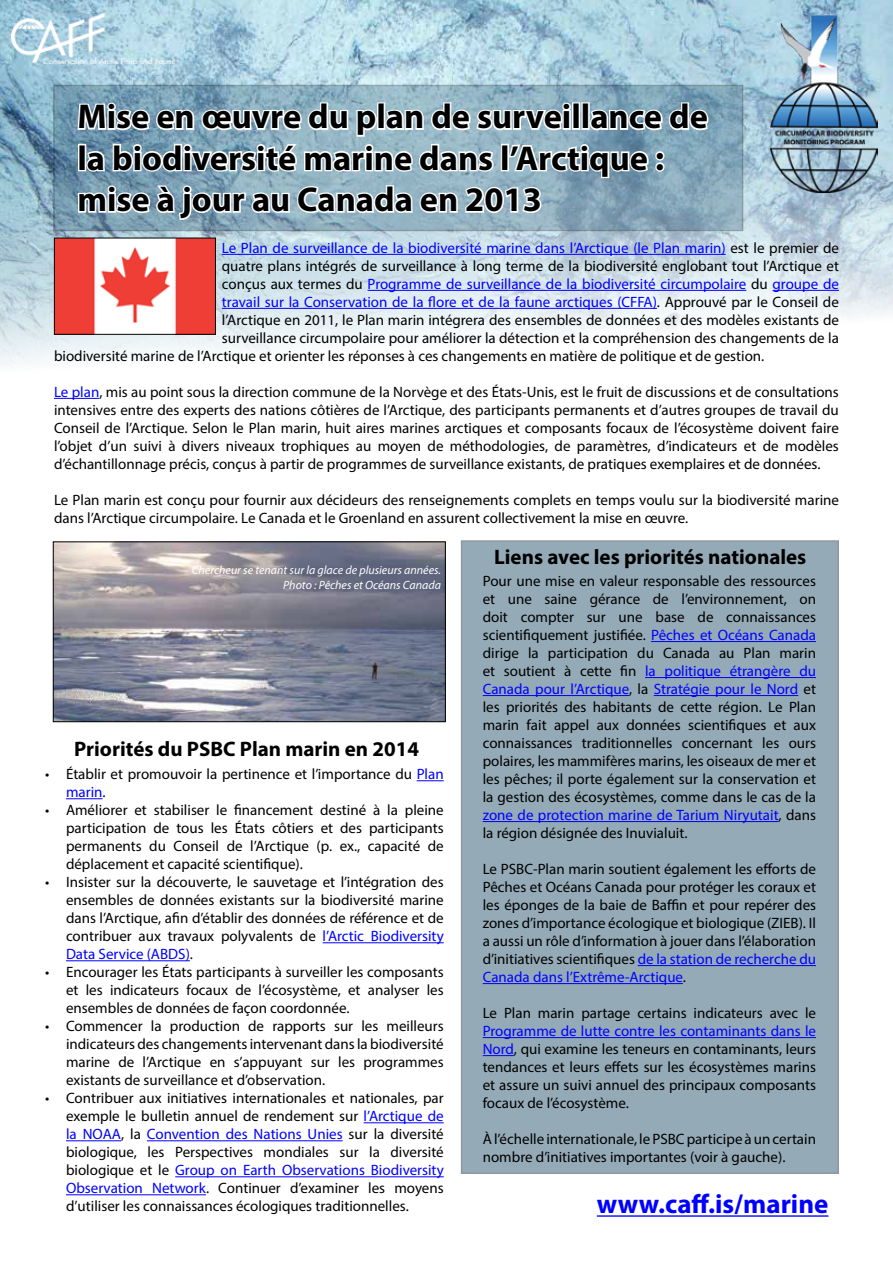
<style>
.page{position:relative;width:893px;height:1263px;background:#fff}
.page>*{position:absolute;margin:0;border:0;box-sizing:border-box;transform-origin:0 0}
.t1{font:700 34.5px/41.4px "Myriad Pro";color:#000}
.t2{font:700 27px "Myriad Pro";color:#00f}
.t3{font:700 21px "Myriad Pro";color:#000}
.t4{font:15px/18px "Myriad Pro";color:#000;text-align:justify}
.t5{font:15px "Myriad Pro";color:#00f}
.t6{font:italic 12px/14.4px "Myriad Pro";color:#fff;text-align:right}
.s1{color:#000}
.s2{color:#00f}
</style>
<div class="page">
<img style="left:0;top:0;width:893px;height:365px">
<svg style="left:56px;top:88px;width:684px;height:140px;background:#7a9fb3"></svg>
<img style="left:771px;top:14px;width:106px;height:178px">
<img style="left:12px;top:14px;width:64px;height:50px">
<svg style="left:76px;top:0;width:634px;height:241px;background:#a8c5d3"></svg>
<hr style="left:597px;top:1215px;width:231px;height:2px;background:#00f">
<div style="left:461px;top:540px;width:378px;height:634px;background:#94aab7"></div>
<hr style="left:651px;top:641px;width:165px;height:1px;background:#00f">
<hr style="left:645px;top:677px;width:171px;height:1px;background:#00f">
<hr style="left:483px;top:695px;width:146px;height:1px;background:#00f">
<hr style="left:654px;top:695px;width:144px;height:1px;background:#00f">
<hr style="left:483px;top:821px;width:296px;height:1px;background:#00f">
<hr style="left:638px;top:965px;width:178px;height:1px;background:#00f">
<hr style="left:483px;top:983px;width:200px;height:1px;background:#00f">
<hr style="left:483px;top:1037px;width:333px;height:1px;background:#00f">
<hr style="left:483px;top:1055px;width:31px;height:1px;background:#00f">
<img style="left:56px;top:240px;width:158px;height:93px">
<div style="left:54px;top:238px;width:162px;height:97px;border:1px solid #000"></div>
<hr style="left:222px;top:254px;width:504px;height:1px;background:#00f">
<hr style="left:368px;top:290px;width:378px;height:1px;background:#00f">
<hr style="left:773px;top:290px;width:66px;height:1px;background:#00f">
<hr style="left:222px;top:308px;width:435px;height:1px;background:#00f">
<hr style="left:54px;top:398px;width:45px;height:1px;background:#00f">
<img style="left:55px;top:543px;width:389px;height:177px">
<div style="left:53px;top:541px;width:393px;height:181px;border:1px solid #000"></div>
<svg style="left:417px;top:780px;width:27px;height:1px"></svg>
<hr style="left:66px;top:798px;width:37px;height:1px;background:#00f">
<hr style="left:323px;top:942px;width:121px;height:1px;background:#00f">
<hr style="left:66px;top:960px;width:124px;height:1px;background:#00f">
<hr style="left:364px;top:1122px;width:80px;height:1px;background:#00f">
<hr style="left:66px;top:1140px;width:55px;height:1px;background:#00f">
<hr style="left:147px;top:1140px;width:196px;height:1px;background:#00f">
<hr style="left:175px;top:1176px;width:269px;height:1px;background:#00f">
<hr style="left:66px;top:1194px;width:140px;height:1px;background:#00f">
<h1 class="t1" style="left:77px;top:95px;width:632px">Mise en œuvre du plan de surveillance de la biodiversité marine dans l’Arctique : mise à jour au Canada en 2013</h1>
<p class="t5" style="left:222px;top:239px;width:619px">Le Plan de surveillance de la biodiversité marine dans l’Arctique (le Plan marin) <span class="s1">est le premier de</span></p>
<p class="t4" style="left:222px;top:257px;width:619px">quatre plans intégrés de surveillance à long terme de la biodiversité englobant tout l’Arctique et</p>
<p class="t5" style="left:222px;top:275px;width:619px"><span class="s1">conçus aux termes du</span> Programme de surveillance de la biodiversité circumpolaire <span class="s1">du</span> groupe de</p>
<p class="t5" style="left:222px;top:293px;width:619px">travail sur la Conservation de la flore et de la faune arctiques (CFFA)<span class="s1">. Approuvé par le Conseil de</span></p>
<p class="t4" style="left:222px;top:311px;width:619px">l’Arctique en 2011, le Plan marin intégrera des ensembles de données et des modèles existants de</p>
<p class="t4" style="left:222px;top:329px;width:618px">surveillance circumpolaire pour améliorer la détection et la compréhension des changements de la</p>
<p class="t4" style="left:54px;top:347px;width:712px">biodiversité marine de l’Arctique et orienter les réponses à ces changements en matière de politique et de gestion.</p>
<p class="t4" style="left:54px;top:383px;width:786px"><span class="s2">Le plan</span>, mis au point sous la direction commune de la Norvège et des États-Unis, est le fruit de discussions et de consultations intensives entre des experts des nations côtières de l’Arctique, des participants permanents et d’autres groupes de travail du Conseil de l’Arctique. Selon le Plan marin, huit aires marines arctiques et composants focaux de l’écosystème doivent faire l’objet d’un suivi à divers niveaux trophiques au moyen de méthodologies, de paramètres, d’indicateurs et de modèles d’échantillonnage précis, conçus à partir de programmes de surveillance existants, de pratiques exemplaires et de données.</p>
<p class="t4" style="left:54px;top:491px;width:786px">Le Plan marin est conçu pour fournir aux décideurs des renseignements complets en temps voulu sur la biodiversité marine dans l’Arctique circumpolaire. Le Canada et le Groenland en assurent collectivement la mise en œuvre.</p>
<p class="t6" style="left:192px;top:563px;width:251px">Chercheur se tenant sur la glace de plusieurs années.<br>Photo : Pêches et Océans Canada</p>
<h3 class="t3" style="left:74px;top:735px;width:346px">Priorités du PSBC Plan marin en 2014</h3>
<p class="t4" style="left:66px;top:765px;width:379px;text-indent:-21px">• Établir et promouvoir la pertinence et l’importance du <span class="s2">Plan marin</span>.</p>
<p class="t4" style="left:66px;top:801px;width:379px;text-indent:-21px">• Améliorer et stabiliser le financement destiné à la pleine participation de tous les États côtiers et des participants permanents du Conseil de l’Arctique (p. ex., capacité de déplacement et capacité scientifique).</p>
<p class="t4" style="left:66px;top:873px;width:379px;text-indent:-21px">• Insister sur la découverte, le sauvetage et l’intégration des ensembles de données existants sur la biodiversité marine dans l’Arctique, afin d’établir des données de référence et de contribuer aux travaux polyvalents de <span class="s2">l’Arctic Biodiversity Data Service (ABDS)</span>.</p>
<p class="t4" style="left:66px;top:963px;width:379px;text-indent:-21px">• Encourager les États participants à surveiller les composants et les indicateurs focaux de l’écosystème, et analyser les ensembles de données de façon coordonnée.</p>
<p class="t4" style="left:66px;top:1017px;width:379px;text-indent:-21px">• Commencer la production de rapports sur les meilleurs indicateurs des changements intervenant dans la biodiversité marine de l’Arctique en s’appuyant sur les programmes existants de surveillance et d’observation.</p>
<p class="t4" style="left:66px;top:1089px;width:379px;text-indent:-21px">• Contribuer aux initiatives internationales et nationales, par exemple le bulletin annuel de rendement sur <span class="s2">l’Arctique de la NOAA</span>, la <span class="s2">Convention des Nations Unies</span> sur la diversité biologique, les Perspectives mondiales sur la diversité biologique et le <span class="s2">Group on Earth Observations Biodiversity Observation Network</span>. Continuer d’examiner les moyens d’utiliser les connaissances écologiques traditionnelles.</p>
<h3 class="t3" style="left:494px;top:543px;width:314px">Liens avec les priorités nationales</h3>
<p class="t4" style="left:483px;top:572px;width:335px">Pour une mise en valeur responsable des ressources et une saine gérance de l’environnement, on doit compter sur une base de connaissances scientifiquement justifiée. <span class="s2">Pêches et Océans Canada </span>dirige la participation du Canada au Plan marin et soutient à cette fin <span class="s2">la politique étrangère du Canada pour l’Arctique</span>, la <span class="s2">Stratégie pour le Nord</span> et les priorités des habitants de cette région. Le Plan marin fait appel aux données scientifiques et aux connaissances traditionnelles concernant les ours polaires, les mammifères marins, les oiseaux de mer et les pêches; il porte également sur la conservation et la gestion des écosystèmes, comme dans le cas de la <span class="s2">zone de protection marine de Tarium Niryutait</span>, dans la région désignée des Inuvialuit.</p>
<p class="t4" style="left:483px;top:860px;width:335px">Le PSBC-Plan marin soutient également les efforts de Pêches et Océans Canada pour protéger les coraux et les éponges de la baie de Baffin et pour repérer des zones d’importance écologique et biologique (ZIEB). Il a aussi un rôle d’information à jouer dans l’élaboration d’initiatives scientifiques <span class="s2">de la station de recherche du Canada dans l’Extrême-Arctique</span>.</p>
<p class="t4" style="left:483px;top:1004px;width:335px">Le Plan marin partage certains indicateurs avec le</p>
<p class="t4" style="left:483px;top:1022px;width:335px"><span class="s2">Programme de lutte contre les contaminants dans le Nord</span>, qui examine les teneurs en contaminants, leurs tendances et leurs effets sur les écosystèmes marins et assure un suivi annuel des principaux composants focaux de l’écosystème.</p>
<p class="t4" style="left:483px;top:1130px;width:335px">À l’échelle internationale, le PSBC participe à un certain nombre d’initiatives importantes (voir à gauche).</p>
<h2 class="t2" style="left:597px;top:1186px;width:233px">www.caff.is/marine</h2>
</div>
